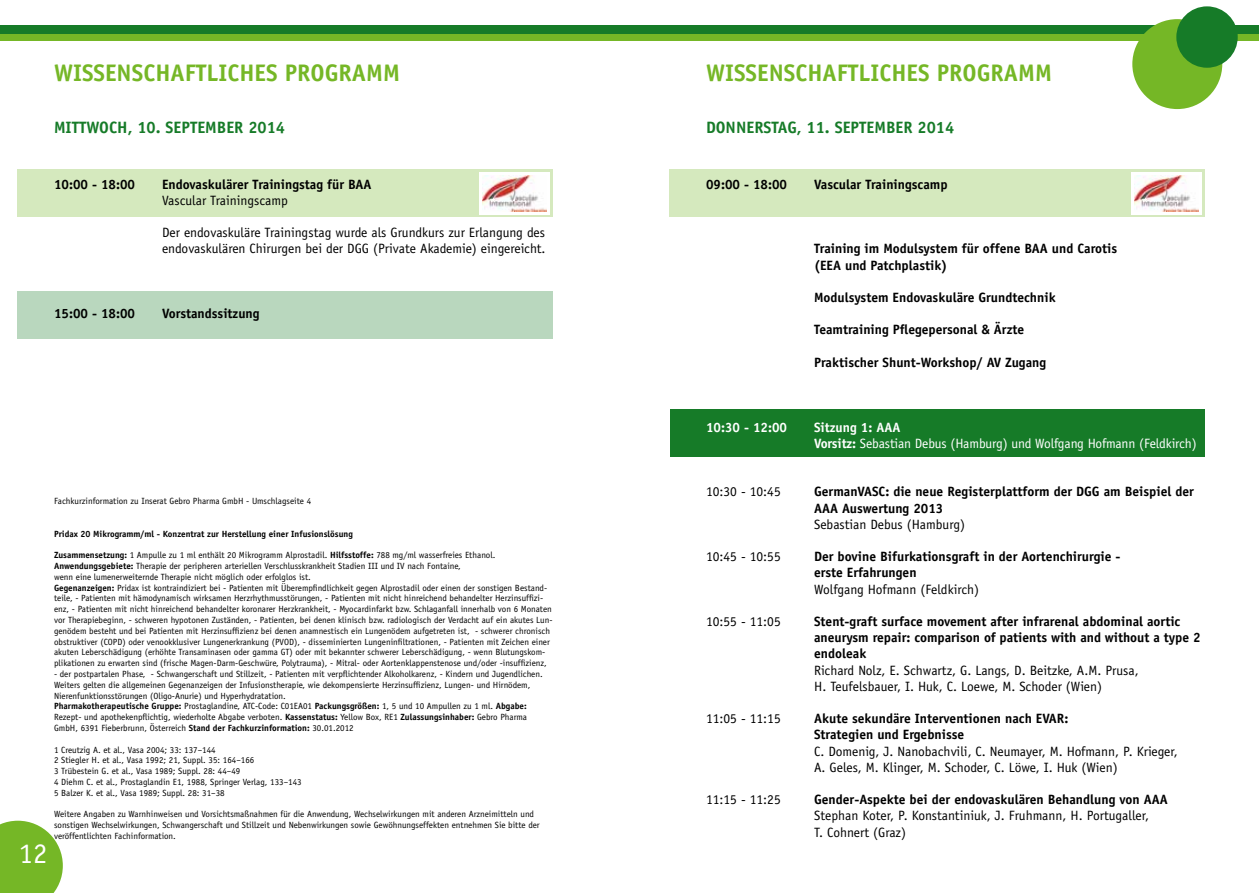
<style>
.page{position:relative;width:1259px;height:893px;background:#fff}
.page>*{position:absolute;margin:0;border:0;box-sizing:border-box;transform-origin:0 0}
.t1{font:28.5px "Officina Sans Std";color:#fff}
.t2{font:700 24px "Officina Sans Std";color:#75b726}
.t3{font:700 16.5px "Officina Sans Std";color:#167b28}
.t4{font:700 13.5px/16.2px "Officina Sans Std";color:#000}
.t5{font:13.5px/16.2px "Officina Sans Std";color:#000}
.t6{font:13.5px/16.2px "Officina Sans Std";letter-spacing:-.01em;color:#fff}
.t7{font:700 13.5px "Officina Sans Std";color:#fff}
.t8{font:9px/10.8px "Officina Sans Std";color:#000}
.t9{font:700 9px "Officina Sans Std";color:#000}
.s1{font-weight:700}
</style>
<div class="page">
<div style="left:0;top:32px;width:1259px;height:9px;background:#75b726"></div>
<div style="left:0;top:26px;width:1259px;height:8px;background:#167b28"></div>
<div style="left:1132px;top:19px;width:90px;height:90px;background:#75b726;border-radius:50%"></div>
<div style="left:1176px;top:6px;width:61px;height:62px;background:#167b28;border-radius:50%"></div>
<svg style="left:0;top:821px;width:63px;height:72px;background:#85bf3f"></svg>
<div style="left:670px;top:409px;width:535px;height:48px;background:#167b28"></div>
<div style="left:670px;top:169px;width:535px;height:48px;background:#d5e9be"></div>
<div style="left:18px;top:291px;width:535px;height:48px;background:#b9d7be"></div>
<div style="left:18px;top:169px;width:535px;height:48px;background:#d5e9be"></div>
<div style="left:479px;top:172px;width:71px;height:43px;background:#fff"></div>
<img style="left:483px;top:175px;width:63px;height:37px">
<div style="left:1131px;top:172px;width:70px;height:43px;background:#fff"></div>
<img style="left:1135px;top:175px;width:63px;height:37px">
<h2 class="t2" style="left:54px;top:58px;width:14px">Wiss</h2>
<h2 class="t2" style="left:105px;top:58px;width:263px">enschaftlich es Programm</h2>
<h2 class="t2" style="left:706px;top:58px;width:14px">Wiss</h2>
<h2 class="t2" style="left:757px;top:58px;width:263px">enschaftlich es Programm</h2>
<h3 class="t3" style="left:54px;top:117px;width:232px">Mittwoch, 10. September 2014</h3>
<h3 class="t3" style="left:706px;top:117px;width:250px">Donnerstag, 11. September 2014</h3>
<h3 class="t4" style="left:54px;top:176px;width:99px">10:00 - 18:00 E</h3>
<h3 class="t4" style="left:168px;top:176px;width:205px">ndovaskulärer Trainingstag für BAA</h3>
<h3 class="t5" style="left:162px;top:192px;width:127px">Vascular Trainingscamp</h3>
<h3 class="t5" style="left:162px;top:224px;width:385px">Der endovaskuläre Trainingstag wurde als Grundkurs zur Erlangung des endovaskulären Chirurgen bei der DGG (Private Akademie) eingereicht.</h3>
<h3 class="t4" style="left:54px;top:305px;width:83px">15:00 - 18:00</h3>
<h3 class="t4" style="left:162px;top:305px;width:99px">Vorstandssitzung</h3>
<h3 class="t4" style="left:706px;top:176px;width:83px">09:00 - 18:00</h3>
<h3 class="t4" style="left:814px;top:176px;width:135px">Vascular Trainingscamp</h3>
<h3 class="t4" style="left:814px;top:240px;width:305px">Training im Modulsystem für offene BAA und Carotis (EEA und Patchplastik)</h3>
<h3 class="t4" style="left:814px;top:289px;width:243px">Modulsystem Endovaskuläre Grundtechnik</h3>
<h3 class="t4" style="left:706px;top:321px;width:40px">T</h3>
<h3 class="t4" style="left:819px;top:321px;width:206px">eamtraining Pflegepersonal &amp; Ärzte</h3>
<h3 class="t4" style="left:814px;top:354px;width:234px">Praktischer Shunt-Workshop/ AV Zugang</h3>
<h1 class="t1" style="left:19px;top:836px;width:30px">12</h1>
<p class="t8" style="left:54px;top:496px;width:259px">Fachkurzinformation zu Inserat Gebro Pharma GmbH - Umschlagseite 4</p>
<p class="t9" style="left:54px;top:528px;width:300px">Pridax 20 Mikrogramm/ml - Konzentrat zur Herstellung einer Infusionslösung</p>
<p class="t8" style="left:54px;top:550px;width:500px"><span class="s1">Zusammensetzung:</span> 1 Ampulle zu 1 ml enthält 20 Mikrogramm Alprostadil. <span class="s1">Hilfsstoffe:</span> 788 mg/ml wasserfreies Ethanol.<br><span class="s1">Anwendungsgebiete:</span> Therapie der peripheren arteriellen Verschlusskrankheit Stadien III und IV nach Fontaine,<br>wenn eine lumenerweiternde Therapie nicht möglich oder erfolglos ist.<br><span class="s1">Gegenanzeigen:</span> Pridax ist kontraindiziert bei - Patienten mit Überempfindlichkeit gegen Alprostadil oder einen der sonstigen Bestand&shy;teile, - Patienten mit hämodynamisch wirksamen Herzrhythmusstörungen, - Patienten mit nicht hinreichend behandelter Herzinsuffizi&shy;enz, - Patienten mit nicht hinreichend behandelter koronarer Herzkrankheit, - Myocardinfarkt bzw. Schlaganfall innerhalb von 6 Monaten vor Therapiebeginn, - schweren hypotonen Zuständen, - Patienten, bei denen klinisch bzw. radiologisch der Verdacht auf ein akutes Lun&shy;genödem besteht und bei Patienten mit Herzinsuffizienz bei denen anamnestisch ein Lungenödem aufgetreten ist, - schwerer chronisch obstruktiver (COPD) oder venookklusiver Lungenerkrankung (PVOD), - disseminierten Lungeninfiltrationen, - Patienten mit Zeichen einer akuten Leberschädigung (erhöhte Transaminasen oder gamma GT) oder mit bekannter schwerer Leberschädigung, - wenn Blutungskom&shy;plikationen zu erwarten sind (frische Magen-Darm-Geschwüre, Polytrauma), - Mitral- oder Aortenklappenstenose und/oder -insuffizienz,</p>
<p class="t8" style="left:54px;top:668px;width:490px">- der postpartalen Phase, - Schwangerschaft und Stillzeit, - Patienten mit verpflichtender Alkoholkarenz, - Kindern und Jugendlichen.<br>Weiters gelten die allgemeinen Gegenanzeigen der Infusionstherapie, wie dekompensierte Herzinsuffizienz, Lungen- und Hirnödem, Nierenfunktionsstörungen (Oligo-Anurie) und Hyperhydratation.<br><span class="s1">Pharmakotherapeutische Gruppe:</span> Prostaglandine, ATC-Code: C01EA01 <span class="s1">Packungsgrößen:</span> 1, 5 und 10 Ampullen zu 1 ml. <span class="s1">Abgabe:<br></span>Rezept- und apothekenpflichtig, wiederholte Abgabe verboten. <span class="s1">Kassenstatus:</span> Yellow Box, RE1 <span class="s1">Zulassungsinhaber:</span> Gebro Pharma GmbH, 6391 Fieberbrunn, Österreich <span class="s1">Stand der Fachkurzinformation:</span> 30.01.2012</p>
<p class="t8" style="left:54px;top:744px;width:249px">1 Creutzig A. et al., Vasa 2004; 33: 137–144<br>2 Stiegler H. et al., Vasa 1992; 21, Suppl. 35: 164–166<br>3 Trübestein G. et al., Vasa 1989; Suppl. 28: 44–49<br>4 Diehm C. et al., Prostaglandin E1, 1988, Springer Verlag, 133–143<br>5 Balzer K. et al., Vasa 1989; Suppl. 28: 31–38</p>
<p class="t8" style="left:54px;top:809px;width:487px">Weitere Angaben zu Warnhinweisen und Vorsichtsmaßnahmen für die Anwendung, Wechselwirkungen mit anderen Arzneimitteln und sonstigen Wechselwirkungen, Schwangerschaft und Stillzeit und Nebenwirkungen sowie Gewöhnungseffekten entnehmen Sie bitte der veröffentlichten Fachinformation.</p>
<h3 class="t7" style="left:706px;top:418px;width:83px">10:30 - 12:00</h3>
<h3 class="t6" style="left:814px;top:419px;width:384px"><span class="s1">Sitzung 1: AAA<br>Vorsitz:</span> Sebastian Debus (Hamburg) und Wolfgang Hofmann (Feldkirch)</h3>
<h3 class="t5" style="left:706px;top:484px;width:76px">10:30 - 10:45</h3>
<h3 class="t4" style="left:814px;top:483px;width:381px">GermanVASC: die neue Registerplattform der DGG am Beispiel der<br>AAA Auswertung 2013</h3>
<h3 class="t5" style="left:814px;top:516px;width:153px">Sebastian Debus (Hamburg)</h3>
<h3 class="t5" style="left:706px;top:548px;width:76px">10:45 - 10:55</h3>
<h3 class="t4" style="left:814px;top:548px;width:308px">Der bovine Bifurkationsgraft in der Aortenchirurgie - erste Erfahrungen</h3>
<h3 class="t5" style="left:814px;top:581px;width:167px">Wolfgang Hofmann (Feldkirch)</h3>
<h3 class="t5" style="left:706px;top:613px;width:76px">10:55 - 11:05</h3>
<h3 class="t4" style="left:814px;top:613px;width:388px">Stent-graft surface movement after infrarenal abdominal aortic aneurysm repair: comparison of patients with and without a type 2 endoleak</h3>
<h3 class="t5" style="left:814px;top:662px;width:326px">Richard Nolz, E. Schwartz, G. Langs, D. Beitzke, A.M. Prusa,<br>H. Teufelsbauer, I. Huk, C. Loewe, M. Schoder (Wien)</h3>
<h3 class="t5" style="left:706px;top:710px;width:76px">11:05 - 11:15</h3>
<h3 class="t4" style="left:814px;top:710px;width:256px">Akute sekundäre Interventionen nach EVAR:<br>Strategien und Ergebnisse</h3>
<h3 class="t5" style="left:814px;top:743px;width:365px">C. Domenig, J. Nanobachvili, C. Neumayer, M. Hofmann, P. Krieger,<br>A. Geles, M. Klinger, M. Schoder, C. Löwe, I. Huk (Wien)</h3>
<h3 class="t5" style="left:706px;top:791px;width:76px">11:15 - 11:25</h3>
<h3 class="t4" style="left:814px;top:791px;width:355px">Gender-Aspekte bei der endovaskulären Behandlung von AAA</h3>
<h3 class="t5" style="left:814px;top:808px;width:336px">Stephan Koter, P. Konstantiniuk, J. Fruhmann, H. Portugaller,<br>T. Cohnert (Graz)</h3>
</div>
